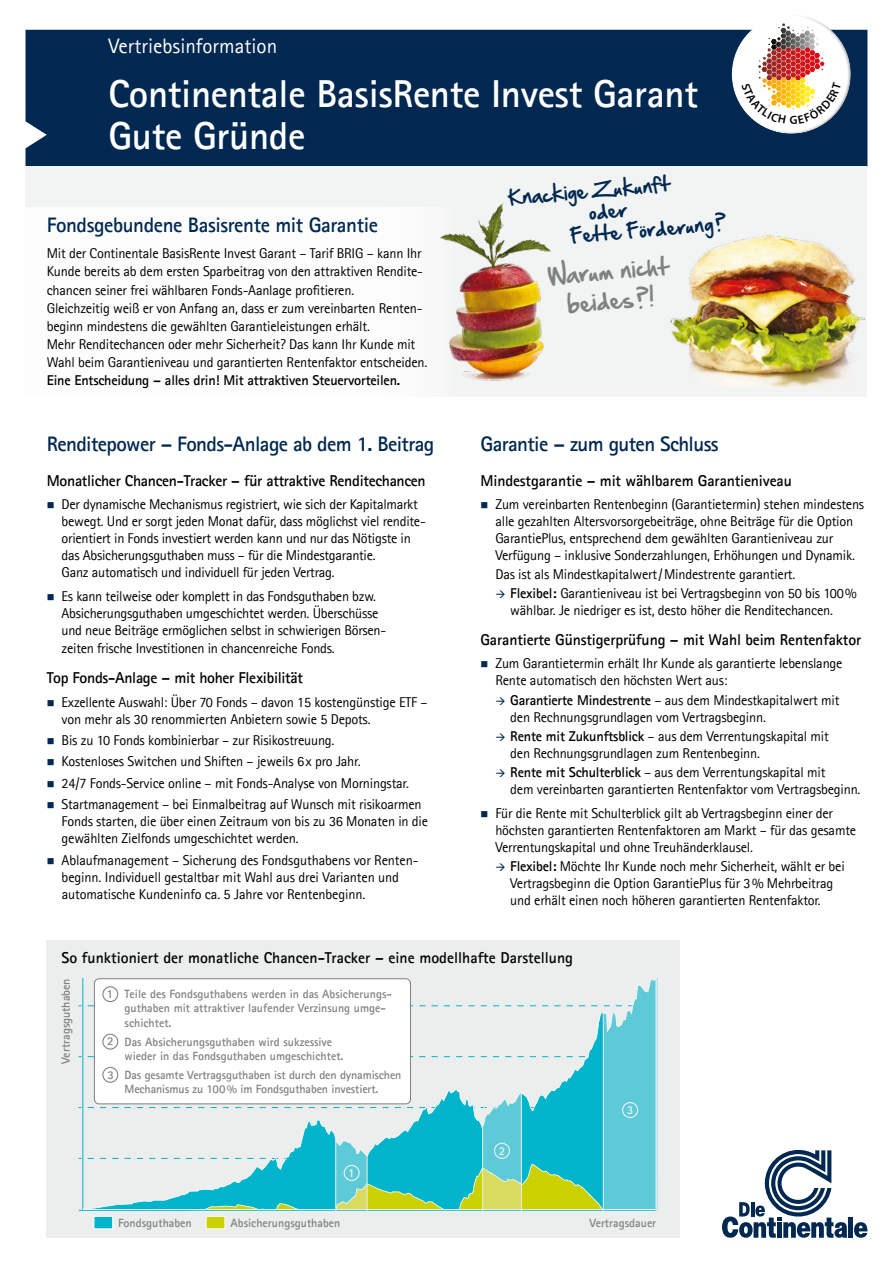
<style>
.page{position:relative;width:893px;height:1263px;background:#fff}
.page>*{position:absolute;margin:0;border:0;box-sizing:border-box;transform-origin:0 0}
.t1{font:700 39px/42px "Agfa Rotis Sans Serif";letter-spacing:-.01em;color:#fff}
.t2{font:700 21px "Agfa Rotis Sans Serif";letter-spacing:-.03em;color:#002851}
.t3{font:21px "Agfa Rotis Sans Serif";color:#fff}
.t4{font:21px/30px "Hand Of Sean";color:#7d8282;text-align:center}
.t5{font:18px/21.8px "Hand Of Sean";color:#002851}
.t6{font:700 15.75px "Agfa Rotis Sans Serif";letter-spacing:-.01em;color:#000}
.t7{font:14.25px/17.1px "Agfa Rotis Sans Serif";letter-spacing:-.015em;color:#000}
.t8{font:700 14.25px "Agfa Rotis Sans Serif";letter-spacing:-.015em;color:#000}
.t9{font:700 12.15px "Agfa Rotis Sans Serif";color:#f2f3f3}
.t10{font:700 12px/14.4px "Agfa Rotis Sans Serif";color:#7d8282}
.s1{font-weight:700}
</style>
<div class="page">
<div style="left:26px;top:30px;width:841px;height:136px;background:#002851"></div>
<div style="left:848px;top:1217px;width:5px;height:21px;background:#002851"></div>
<svg style="left:722px;top:1150px;width:125px;height:88px"></svg>
<svg style="left:854px;top:1222px;width:13px;height:16px"></svg>
<div style="left:47px;top:940px;width:633px;height:298px;background:#eceded"></div>
<hr style="left:79px;top:1210px;width:578px;height:1px;background:#00b4cb">
<hr style="left:83px;top:978px;width:1px;height:232px;background:#00b4cb">
<div style="left:206px;top:1216px;width:19px;height:13px;background:#cbd000;border:1px solid #fff"></div>
<div style="left:94px;top:1216px;width:19px;height:13px;background:#00b4cb;border:1px solid #fff"></div>
<svg style="left:88px;top:978px;width:569px;height:233px"></svg>
<div style="left:94px;top:979px;width:316px;height:125px;background:#fff;border-radius:5px"></div>
<div style="left:94px;top:978px;width:317px;height:126px;border:1px solid #7d8282;border-radius:5px"></div>
<div style="left:102px;top:986px;width:16px;height:16px;border:1px solid #7d8282;border-radius:50%"></div>
<div style="left:102px;top:1034px;width:16px;height:15px;border:1px solid #7d8282;border-radius:50%"></div>
<div style="left:102px;top:1067px;width:16px;height:16px;border:1px solid #7d8282;border-radius:50%"></div>
<div style="left:622px;top:1102px;width:16px;height:16px;border:1px solid #f2f3f3;border-radius:50%"></div>
<div style="left:494px;top:1143px;width:16px;height:16px;border:1px solid #f2f3f3;border-radius:50%"></div>
<div style="left:26px;top:166px;width:841px;height:231px;background:#f2f3f3"></div>
<div style="left:22px;top:207px;width:433px;height:195px;background:#fff"></div>
<img style="left:670px;top:235px;width:194px;height:153px">
<img style="left:439px;top:203px;width:112px;height:189px">
<div style="left:728px;top:11px;width:81px;height:123px;background:#fff;opacity:.5"></div>
<div style="left:751px;top:13px;width:104px;height:125px;background:#000;opacity:.5"></div>
<svg style="left:742px;top:23px;width:99px;height:101px"></svg>
<h2 class="t3" style="left:108px;top:33px;width:170px">Vertriebsinformation</h2>
<h1 class="t1" style="left:108px;top:72px;width:591px">Continentale BasisRente Invest Garant<br>Gute Gründe</h1>
<h2 class="t2" style="left:47px;top:211px;width:333px">Fondsgebundene Basisrente mit Garantie</h2>
<p class="t7" style="left:47px;top:244px;width:382px;line-height:18.1px">Mit der Continentale BasisRente Invest Garant – Tarif BRIG – kann Ihr Kunde bereits ab dem ersten Sparbeitrag von den attraktiven Rendite&shy;chancen seiner frei wählbaren Fonds-Aanlage profitieren.<br>Gleichzeitig weiß er von Anfang an, dass er zum vereinbarten Renten&shy;beginn mindestens die gewählten Garantieleistungen erhält.<br>Mehr Renditechancen oder mehr Sicherheit? Das kann Ihr Kunde mit Wahl beim Garantieniveau und garantierten Rentenfaktor entscheiden.</p>
<p class="t8" style="left:47px;top:371px;width:355px">Eine Entscheidung – alles drin! Mit attraktiven Steuervorteilen.</p>
<h2 class="t2" style="left:47px;top:431px;width:389px">Renditepower – Fonds-Anlage ab dem 1. Beitrag</h2>
<p class="t6" style="left:47px;top:470px;width:380px">Monatlicher Chancen-Tracker – für attraktive Renditechancen</p>
<p class="t7" style="left:62px;top:495px;width:366px">Der dynamische Mechanismus registriert, wie sich der Kapitalmarkt bewegt. Und er sorgt jeden Monat dafür, dass möglichst viel rendite&shy;orientiert in Fonds investiert werden kann und nur das Nötigste in das Absicherungsguthaben muss – für die Mindestgarantie.<br>Ganz automatisch und individuell für jeden Vertrag.</p>
<p class="t7" style="left:62px;top:587px;width:326px">Es kann teilweise oder komplett in das Fondsguthaben bzw.<br>Absicherungsguthaben umgeschichtet werden. Überschüsse und neue Beiträge ermöglichen selbst in schwierigen Börsen&shy;zeiten frische Investitionen in chancenreiche Fonds.</p>
<p class="t6" style="left:47px;top:668px;width:258px">Top Fonds-Anlage – mit hoher Flexibilität</p>
<p class="t7" style="left:62px;top:693px;width:367px">Exzellente Auswahl: Über 70 Fonds – davon 15 kostengünstige ETF – von mehr als 30 renommierten Anbietern sowie 5 Depots.</p>
<p class="t7" style="left:62px;top:729px;width:362px;line-height:21.3px">Bis zu 10 Fonds kombinierbar – zur Risikostreuung.<br>Kostenloses Switchen und Shiften – jeweils 6x pro Jahr.<br>24/7 Fonds-Service online – mit Fonds-Analyse von Morningstar.<br>Startmanagement – bei Einmalbeitrag auf Wunsch mit risikoarmen</p>
<p class="t7" style="left:62px;top:813px;width:368px">Fonds starten, die über einen Zeitraum von bis zu 36 Monaten in die gewählten Zielfonds umgeschichtet werden.</p>
<p class="t7" style="left:62px;top:851px;width:358px">Ablaufmanagement – Sicherung des Fondsguthabens vor Renten&shy;beginn. Individuell gestaltbar mit Wahl aus drei Varianten und automatische Kundeninfo ca. 5 Jahre vor Rentenbeginn.</p>
<p class="t5" style="left:586px;top:180px;width:85px;text-indent:-80px;rotate:-5deg">Knackige Zukunft oder</p>
<h2 class="t4" style="left:546px;top:261px;width:123px;rotate:-5deg">Warum nicht beides?!</h2>
<p class="t5" style="left:569px;top:225px;width:159px;rotate:-5deg">Fette Förderung?</p>
<h2 class="t2" style="left:480px;top:431px;width:240px">Garantie – zum guten Schluss</h2>
<p class="t6" style="left:480px;top:470px;width:313px">Mindestgarantie – mit wählbarem Garantieniveau</p>
<p class="t7" style="left:495px;top:495px;width:370px">Zum vereinbarten Rentenbeginn (Garantietermin) stehen mindestens alle gezahlten Altersvorsorgebeiträge, ohne Beiträge für die Option GarantiePlus, entsprechend dem gewählten Garantieniveau zur Verfügung – inklusive Sonderzahlungen, Erhöhungen und Dynamik.<br>Das ist als Mindestkapitalwert/Mindestrente garantiert.</p>
<p class="t7" style="left:510px;top:584px;width:348px"><span class="s1">Flexibel:</span> Garantieniveau ist bei Vertragsbeginn von 50 bis 100% wählbar. Je niedriger es ist, desto höher die Renditechancen.</p>
<p class="t6" style="left:480px;top:629px;width:382px">Garantierte Günstigerprüfung – mit Wahl beim Rentenfaktor</p>
<p class="t7" style="left:495px;top:655px;width:349px">Zum Garantietermin erhält Ihr Kunde als garantierte lebenslange<br>Rente automatisch den höchsten Wert aus:</p>
<p class="t7" style="left:510px;top:691px;width:331px"><span class="s1">Garantierte Mindestrente</span> – aus dem Mindestkapitalwert mit den Rechnungsgrundlagen vom Vertragsbeginn.</p>
<p class="t7" style="left:510px;top:727px;width:320px"><span class="s1">Rente mit Zukunftsblick</span> – aus dem Verrentungskapital mit den Rechnungsgrundlagen zum Rentenbeginn.</p>
<p class="t7" style="left:510px;top:763px;width:352px"><span class="s1">Rente mit Schulterblick</span> – aus dem Verrentungskapital mit<br>dem vereinbarten garantierten Rentenfaktor vom Vertragsbeginn.</p>
<p class="t7" style="left:495px;top:804px;width:362px">Für die Rente mit Schulterblick gilt ab Vertragsbeginn einer der höchsten garantierten Rentenfaktoren am Markt – für das gesamte<br>Verrentungskapital und ohne Treuhänderklausel.</p>
<p class="t7" style="left:510px;top:857px;width:336px"><span class="s1">Flexibel:</span> Möchte Ihr Kunde noch mehr Sicherheit, wählt er bei<br>Vertragsbeginn die Option GarantiePlus für 3% Mehrbeitrag und erhält einen noch höheren garantierten Rentenfaktor.</p>
<p class="t6" style="left:62px;top:948px;width:513px">So funktioniert der monatliche Chancen-Tracker – eine modellhafte Darstellung</p>
<p class="t10" style="left:59px;top:1064px;width:87px;rotate:-90deg">Vertragsguthaben</p>
<p class="t10" style="left:125px;top:986px;width:269px">Teile des Fondsguthabens werden in das Absicherungs&shy;guthaben mit attraktiver laufender Verzinsung umge&shy;schichtet.</p>
<p class="t10" style="left:125px;top:1034px;width:220px">Das Absicherungsguthaben wird sukzessive wieder in das Fondsguthaben umgeschichtet.</p>
<p class="t10" style="left:125px;top:1067px;width:278px">Das gesamte Vertragsguthaben ist durch den dynamischen<br>Mechanismus zu 100% im Fondsguthaben investiert.</p>
<p class="t10" style="left:107px;top:986px;width:8px">1</p>
<p class="t10" style="left:107px;top:1034px;width:8px">2</p>
<p class="t10" style="left:108px;top:1067px;width:8px">3</p>
<p class="t9" style="left:348px;top:1165px;width:8px">1</p>
<p class="t9" style="left:499px;top:1143px;width:8px">2</p>
<p class="t9" style="left:627px;top:1102px;width:8px">3</p>
<p class="t10" style="left:118px;top:1215px;width:75px">Fondsguthaben</p>
<p class="t10" style="left:231px;top:1215px;width:111px">Absicherungsguthaben</p>
<p class="t10" style="left:589px;top:1215px;width:68px">Vertragsdauer</p>
</div>
